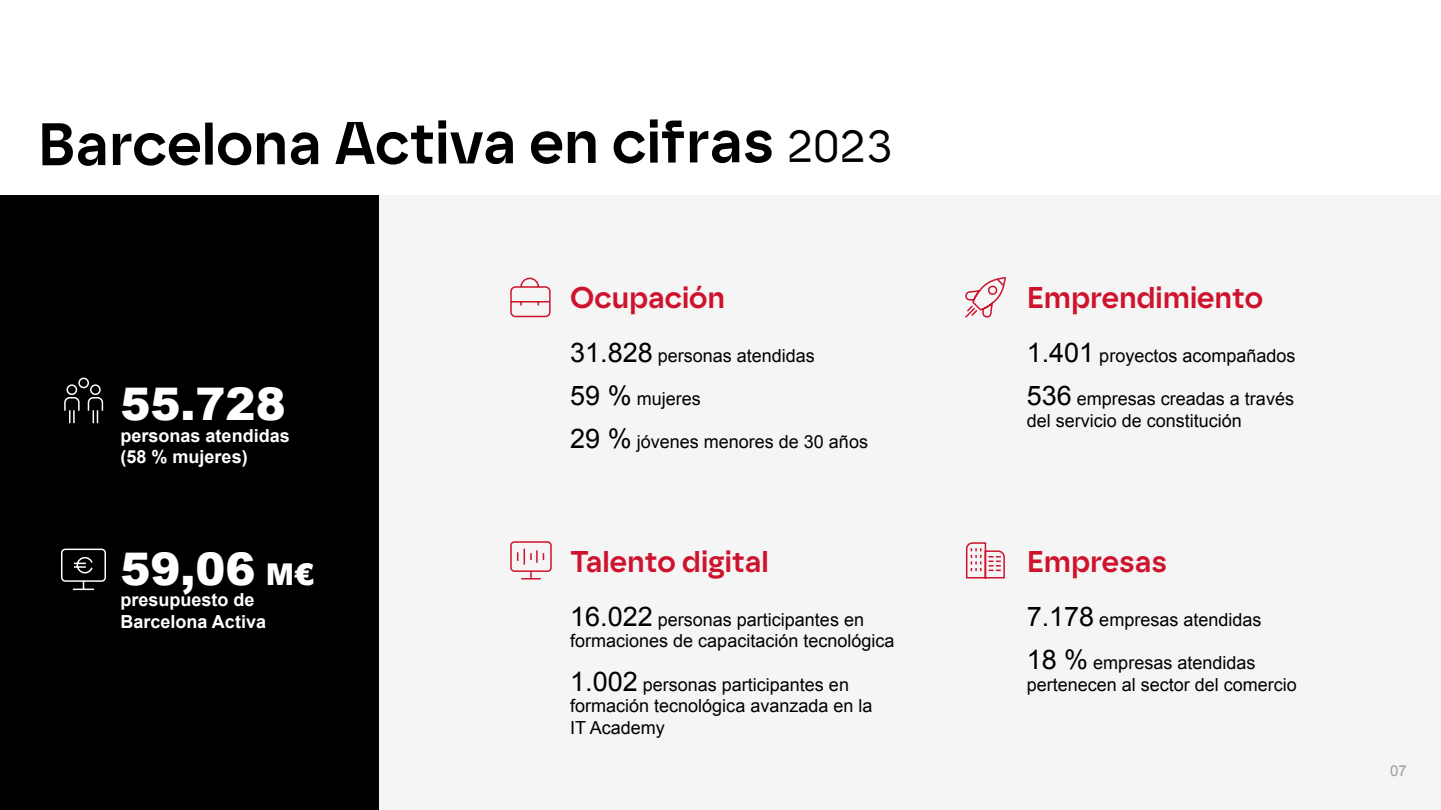
<style>
.page{position:relative;width:1441px;height:810px;background:#fff}
.page>*{position:absolute;margin:0;border:0;box-sizing:border-box;transform-origin:0 0}
.t1{font:600 60px "Safiro";letter-spacing:-.005em;color:#000}
.Text___Destacat{font:900 45px "Arial";color:#fff}
.Secció___Titol_N2{font:600 30px "Safiro";color:#ce132d}
.Text___Normal{font:18px "Arial";color:#000}
.Text___Destacat-2{font:700 18px "Arial";color:#fff}
.t2{font:15px "Arial";color:#9e9e9c}
.s1{font-weight:400;font-size:45px}
.s2{font-size:30px}
.s3{font-size:27px}
</style>
<div class="page">
<div style="left:0;top:196px;width:1440px;height:614px;background:#f5f5f5"></div>
<div style="left:0;top:196px;width:378px;height:614px;background:#000"></div>
<svg style="left:510px;top:541px;width:42px;height:39px"></svg>
<svg style="left:510px;top:277px;width:41px;height:41px"></svg>
<svg style="left:965px;top:277px;width:41px;height:41px"></svg>
<svg style="left:966px;top:542px;width:39px;height:37px"></svg>
<svg style="left:64px;top:377px;width:40px;height:47px"></svg>
<svg style="left:61px;top:548px;width:45px;height:43px"></svg>
<p class="t1" style="left:38px;top:107px;width:856px">Barcelona Activa en cifras <span class="s1">2023</span></p>
<p class="Text___Destacat" style="left:120px;top:371px;width:167px">55.728</p>
<p class="Text___Destacat-2" style="left:120px;top:423px;width:171px">personas atendidas</p>
<p class="Text___Destacat-2" style="left:120px;top:445px;width:129px">(58 % mujeres)</p>
<p class="Text___Destacat" style="left:120px;top:536px;width:195px">59,06 <span class="s2">M€</span></p>
<p class="Text___Destacat-2" style="left:120px;top:588px;width:136px">presupuesto de</p>
<p class="Text___Destacat-2" style="left:120px;top:610px;width:147px">Barcelona Activa</p>
<p class="Secció___Titol_N2" style="left:570px;top:280px;width:156px">Ocupación</p>
<p class="Text___Normal" style="left:570px;top:344px;width:246px"><span class="s3">31.828</span> personas atendidas</p>
<p class="Text___Normal" style="left:570px;top:387px;width:132px"><span class="s3">59 %</span> mujeres</p>
<p class="Text___Normal" style="left:570px;top:430px;width:299px"><span class="s3">29 %</span> jóvenes menores de 30 años</p>
<p class="Secció___Titol_N2" style="left:570px;top:543px;width:200px">Talento digital</p>
<p class="Text___Normal" style="left:570px;top:608px;width:295px"><span class="s3">16.022</span> personas participantes en</p>
<p class="Text___Normal" style="left:570px;top:629px;width:326px">formaciones de capacitación tecnológica</p>
<p class="Text___Normal" style="left:570px;top:672px;width:280px"><span class="s3">1.002</span> personas participantes en</p>
<p class="Text___Normal" style="left:570px;top:694px;width:304px">formación tecnológica avanzada en la</p>
<p class="Text___Normal" style="left:570px;top:716px;width:96px">IT Academy</p>
<p class="Secció___Titol_N2" style="left:1026px;top:280px;width:238px">Emprendimiento</p>
<p class="Text___Normal" style="left:1026px;top:344px;width:270px"><span class="s3">1.401</span> proyectos acompañados</p>
<p class="Text___Normal" style="left:1026px;top:387px;width:269px"><span class="s3">536</span> empresas creadas a través</p>
<p class="Text___Normal" style="left:1026px;top:409px;width:217px">del servicio de constitución</p>
<p class="Secció___Titol_N2" style="left:1026px;top:543px;width:142px">Empresas</p>
<p class="Text___Normal" style="left:1026px;top:608px;width:236px"><span class="s3">7.178</span> empresas atendidas</p>
<p class="Text___Normal" style="left:1026px;top:651px;width:230px"><span class="s3">18 %</span> empresas atendidas</p>
<p class="Text___Normal" style="left:1026px;top:672px;width:272px">pertenecen al sector del comercio</p>
<p class="t2" style="left:1389px;top:761px;width:18px">07</p>
</div>
